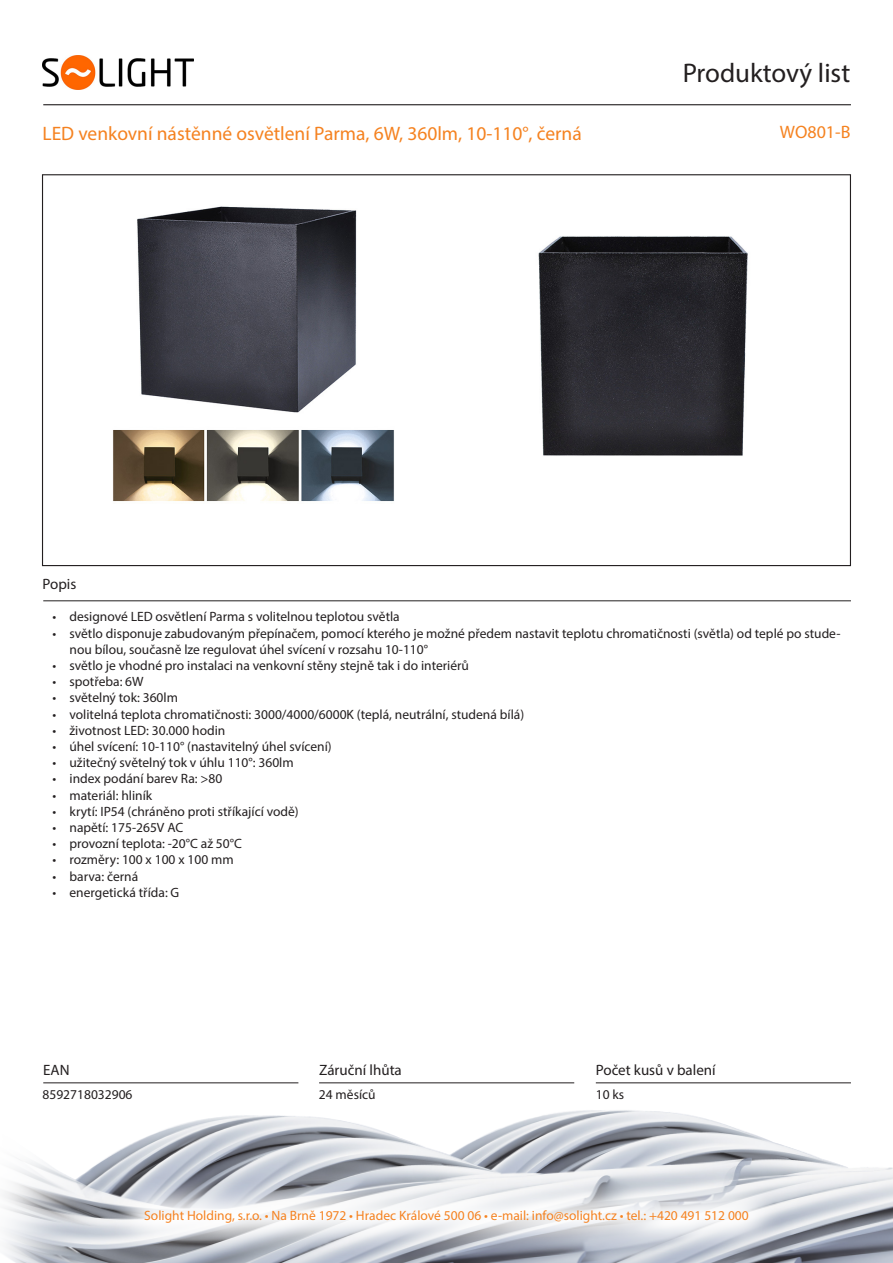
<style>
.page{position:relative;width:893px;height:1263px;background:#fff}
.page>*{position:absolute;margin:0;border:0;box-sizing:border-box;transform-origin:0 0}
.t1{font:27px "Myriad Pro";color:#231f20}
.t2{font:19.5px "Myriad Pro";color:#f58220}
.Kód_produktu{font:18px "Myriad Pro";color:#f58220}
.t3{font:15px "Myriad Pro";color:#231f20}
.t4{font:13.5px/16.2px "Myriad Pro";color:#231f20}
.t5{font:13.5px "Myriad Pro";color:#f58220}
</style>
<div class="page">
<img style="left:3px;top:1082px;width:890px;height:181px">
<hr style="left:43px;top:104px;width:808px;height:1px;background:#231f20">
<hr style="left:43px;top:600px;width:808px;height:1px;background:#231f20">
<hr style="left:596px;top:1082px;width:255px;height:1px;background:#231f20">
<hr style="left:319px;top:1082px;width:255px;height:1px;background:#231f20">
<hr style="left:43px;top:1082px;width:255px;height:1px;background:#231f20">
<svg style="left:109px;top:1175px;width:674px;height:83px"></svg>
<img style="left:43px;top:55px;width:150px;height:34px">
<img style="left:113px;top:206px;width:281px;height:296px">
<img style="left:538px;top:236px;width:210px;height:220px">
<h1 class="t1" style="left:683px;top:56px;width:169px">Produktový list</h1>
<p class="t2" style="left:43px;top:121px;width:541px">LED venkovní nástěnné osvětlení Parma, 6W, 360lm, 10-110°, černá</p>
<p class="Kód_produktu" style="left:780px;top:121px;width:72px">WO801-B</p>
<p class="t3" style="left:43px;top:575px;width:35px">Popis</p>
<p class="t4" style="left:53px;top:609px;width:349px">• designové LED osvětlení Parma s volitelnou teplotou světla</p>
<p class="t4" style="left:70px;top:625px;width:773px;text-indent:-17px">• světlo disponuje zabudovaným přepínačem, pomocí kterého je možné předem nastavit teplotu chromatičnosti (světla) od teplé po stude&shy;nou bílou, současně lze regulovat úhel svícení v rozsahu 10-110°</p>
<p class="t4" style="left:53px;top:657px;width:418px">• světlo je vhodné pro instalaci na venkovní stěny stejně tak i do interiérů</p>
<p class="t4" style="left:53px;top:673px;width:93px">• spotřeba: 6W</p>
<p class="t4" style="left:53px;top:690px;width:127px">• světelný tok: 360lm</p>
<p class="t4" style="left:53px;top:706px;width:473px">• volitelná teplota chromatičnosti: 3000/4000/6000K (teplá, neutrální, studená bílá)</p>
<p class="t4" style="left:53px;top:722px;width:174px">• životnost LED: 30.000 hodin</p>
<p class="t4" style="left:53px;top:738px;width:281px">• úhel svícení: 10-110° (nastavitelný úhel svícení)</p>
<p class="t4" style="left:53px;top:754px;width:243px">• užitečný světelný tok v úhlu 110°: 360lm</p>
<p class="t4" style="left:53px;top:771px;width:171px">• index podání barev Ra: &gt;80</p>
<p class="t4" style="left:53px;top:787px;width:101px">• materiál: hliník</p>
<p class="t4" style="left:53px;top:803px;width:248px">• krytí: IP54 (chráněno proti stříkající vodě)</p>
<p class="t4" style="left:53px;top:819px;width:132px">• napětí: 175-265V AC</p>
<p class="t4" style="left:53px;top:835px;width:191px">• provozní teplota: -20°C až 50°C</p>
<p class="t4" style="left:53px;top:852px;width:183px">• rozměry: 100 x 100 x 100 mm</p>
<p class="t4" style="left:53px;top:868px;width:87px">• barva: černá</p>
<p class="t4" style="left:53px;top:884px;width:128px">• energetická třída: G</p>
<p class="t3" style="left:43px;top:1060px;width:28px">EAN</p>
<p class="t3" style="left:319px;top:1060px;width:84px">Záruční lhůta</p>
<p class="t3" style="left:596px;top:1060px;width:121px">Počet kusů v balení</p>
<p class="t4" style="left:43px;top:1086px;width:92px">8592718032906</p>
<p class="t4" style="left:319px;top:1086px;width:58px">24 měsíců</p>
<p class="t4" style="left:596px;top:1086px;width:30px">10 ks</p>
<p class="t5" style="left:144px;top:1207px;width:606px">Solight Holding, s.r.o. • Na Brně 1972 • Hradec Králové 500 06 • e-mail: info@solight.cz • tel.: +420 491 512 000</p>
</div>
